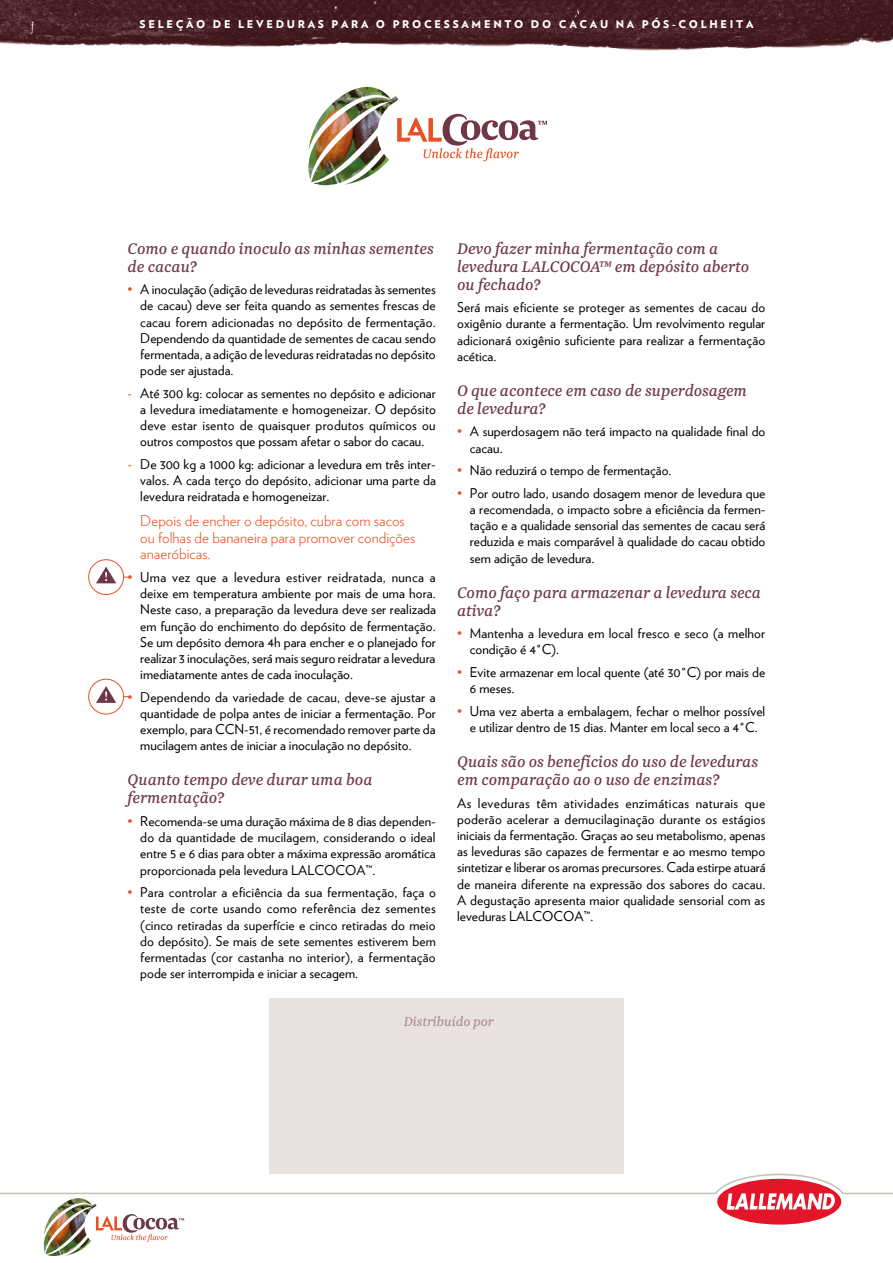
<style>
.page{position:relative;width:893px;height:1263px;background:#fff}
.page>*{position:absolute;margin:0;border:0;box-sizing:border-box;transform-origin:0 0}
._2__Questions{font:italic 18px/18px "Newzald";color:#6e3849}
.t1{font:300 15px/16.5px "Verlag";color:#e95123}
._2_questions{font:italic 15px "Newzald";letter-spacing:-.005em;color:#ae8f96}
._1_courant{font:13.5px/16.2px "Verlag";color:#000;text-align:justify}
.t2{font:900 10.65px "Verlag";letter-spacing:.255em;color:#fff}
.s1{color:#e95123}
</style>
<div class="page">
<img style="left:44px;top:1242px;width:47px;height:14px">
<svg style="left:0;top:1174px;width:893px;height:68px"></svg>
<img style="left:0;top:0;width:893px;height:51px">
<img style="left:308px;top:87px;width:90px;height:98px">
<svg style="left:397px;top:114px;width:150px;height:47px"></svg>
<div style="left:269px;top:998px;width:355px;height:176px;background:#e8e3e0"></div>
<svg style="left:96px;top:567px;width:20px;height:16px"></svg>
<div style="left:88px;top:559px;width:36px;height:36px;border:1px solid #e95123;border-radius:50%"></div>
<svg style="left:96px;top:686px;width:20px;height:17px"></svg>
<div style="left:88px;top:679px;width:36px;height:35px;border:1px solid #e95123;border-radius:50%"></div>
<p class="t2" style="left:140px;top:15px;width:615px">SELEÇÃO DE LEVEDURAS PARA O PROCESSAMENTO DO CACAU NA PÓS-COLHEITA</p>
<p class="_2__Questions" style="left:128px;top:239px;width:308px">Como e quando inoculo as minhas sementes de cacau?</p>
<p class="_1_courant" style="left:140px;top:281px;width:297px;text-indent:-13px"><span class="s1">•</span> A inoculação (adição de leveduras reidratadas às sementes de cacau) deve ser feita quando as sementes frescas de cacau forem adicionadas no depósito de fermentação.<br>Dependendo da quantidade de sementes de cacau sendo fermentada, a adição de leveduras reidratadas no depósito pode ser ajustada.</p>
<p class="_1_courant" style="left:140px;top:384px;width:297px;text-indent:-13px"><span class="s1">-</span> Até 300 kg: colocar as sementes no depósito e adicionar a levedura imediatamente e homogeneizar. O depósito deve estar isento de quaisquer produtos químicos ou outros compostos que possam afetar o sabor do cacau.</p>
<p class="_1_courant" style="left:140px;top:455px;width:297px;text-indent:-13px"><span class="s1">-</span> De 300 kg a 1000 kg: adicionar a levedura em três inter&shy;valos. A cada terço do depósito, adicionar uma parte da levedura reidratada e homogeneizar.</p>
<p class="t1" style="left:140px;top:512px;width:277px">Depois de encher o depósito, cubra com sacos ou folhas de bananeira para promover condições anaeróbicas.</p>
<p class="_1_courant" style="left:140px;top:568px;width:297px;text-indent:-13px"><span class="s1">•</span> Uma vez que a levedura estiver reidratada, nunca a deixe em temperatura ambiente por mais de uma hora.<br>Neste caso, a preparação da levedura deve ser realizada em função do enchimento do depósito de fermentação.<br>Se um depósito demora 4h para encher e o planejado for realizar 3 inoculações, será mais seguro reidratar a levedura imediatamente antes de cada inoculação.</p>
<p class="_1_courant" style="left:140px;top:688px;width:297px;text-indent:-13px"><span class="s1">•</span> Dependendo da variedade de cacau, deve-se ajustar a quantidade de polpa antes de iniciar a fermentação. Por exemplo, para CCN-51, é recomendado remover parte da mucilagem antes de iniciar a inoculação no depósito.</p>
<p class="_2__Questions" style="left:128px;top:771px;width:246px">Quanto tempo deve durar uma boa fermentação?</p>
<p class="_1_courant" style="left:140px;top:812px;width:297px;text-indent:-13px"><span class="s1">•</span> Recomenda-se uma duração máxima de 8 dias dependen&shy;do da quantidade de mucilagem, considerando o ideal entre 5 e 6 dias para obter a máxima expressão aromática proporcionada pela levedura LALCOCOA™.</p>
<p class="_1_courant" style="left:140px;top:883px;width:297px;text-indent:-13px"><span class="s1">•</span> Para controlar a eficiência da sua fermentação, faça o teste de corte usando como referência dez sementes (cinco retiradas da superfície e cinco retiradas do meio do depósito). Se mais de sete sementes estiverem bem fermentadas (cor castanha no interior), a fermentação pode ser interrompida e iniciar a secagem.</p>
<p class="_2__Questions" style="left:457px;top:239px;width:294px">Devo fazer minha fermentação com a levedura LALCOCOA™ em depósito aberto ou fechado?</p>
<p class="_1_courant" style="left:457px;top:299px;width:310px">Será mais eficiente se proteger as sementes de cacau do oxigênio durante a fermentação. Um revolvimento regular adicionará oxigênio suficiente para realizar a fermentação acética.</p>
<p class="_2__Questions" style="left:457px;top:381px;width:291px">O que acontece em caso de superdosagem de levedura?</p>
<p class="_1_courant" style="left:470px;top:423px;width:297px;text-indent:-13px"><span class="s1">•</span> A superdosagem não terá impacto na qualidade final do cacau.</p>
<p class="_1_courant" style="left:457px;top:461px;width:216px"><span class="s1">•</span> Não reduzirá o tempo de fermentação.</p>
<p class="_1_courant" style="left:470px;top:484px;width:297px;text-indent:-13px"><span class="s1">•</span> Por outro lado, usando dosagem menor de levedura que a recomendada, o impacto sobre a eficiência da fermen&shy;tação e a qualidade sensorial das sementes de cacau será reduzida e mais comparável à qualidade do cacau obtido sem adição de levedura.</p>
<p class="_2__Questions" style="left:457px;top:583px;width:305px">Como faço para armazenar a levedura seca ativa?</p>
<p class="_1_courant" style="left:470px;top:624px;width:297px;text-indent:-13px"><span class="s1">•</span> Mantenha a levedura em local fresco e seco (a melhor condição é 4°C).</p>
<p class="_1_courant" style="left:470px;top:663px;width:297px;text-indent:-13px"><span class="s1">•</span> Evite armazenar em local quente (até 30°C) por mais de<br>6 meses.</p>
<p class="_1_courant" style="left:457px;top:702px;width:310px;text-align:center"><span class="s1">•</span> Uma vez aberta a embalagem, fechar o melhor possível e utilizar dentro de 15 dias. Manter em local seco a 4°C.</p>
<p class="_2__Questions" style="left:457px;top:752px;width:302px">Quais são os benefícios do uso de leveduras em comparação ao o uso de enzimas?</p>
<p class="_1_courant" style="left:457px;top:794px;width:310px">As leveduras têm atividades enzimáticas naturais que poderão acelerar a demucilaginação durante os estágios iniciais da fermentação. Graças ao seu metabolismo, apenas as leveduras são capazes de fermentar e ao mesmo tempo sintetizar e liberar os aromas precursores. Cada estirpe atuará de maneira diferente na expressão dos sabores do cacau.<br>A degustação apresenta maior qualidade sensorial com as leveduras LALCOCOA™.</p>
<p class="_2_questions" style="left:404px;top:1012px;width:91px">Distribuído por</p>
</div>
